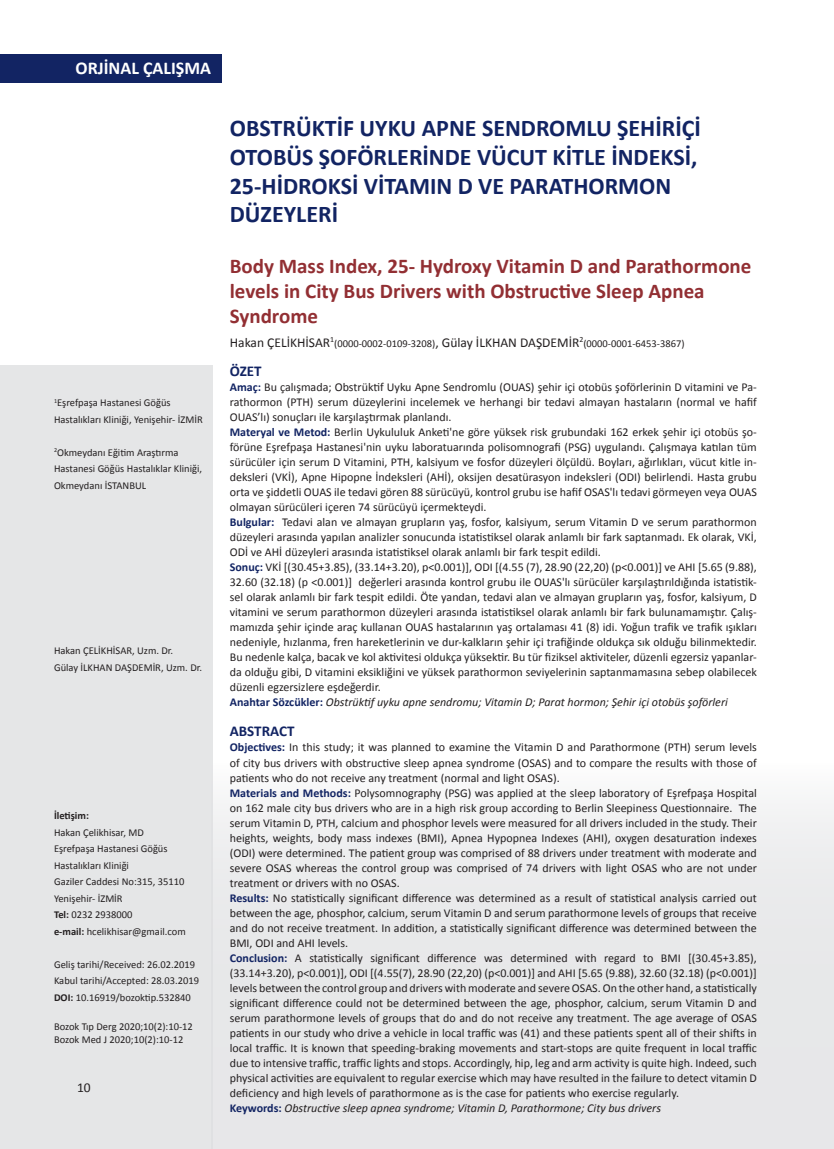
<style>
.page{position:relative;width:834px;height:1149px;background:#fff}
.page>*{position:absolute;margin:0;border:0;box-sizing:border-box;transform-origin:0 0}
.t1{font:700 24px/28.8px "Calibri";color:#122463}
.t2{font:700 21px/25.2px "Calibri";color:#922f33}
.t3{font:700 18px "Calibri";color:#fff}
.t4{font:700 15px "Calibri";color:#122463}
.t5{font:13.5px "Calibri";color:#231f20}
.t6{font:12px/15px "Calibri";color:#231f20;text-align:justify}
.t7{font:italic 12px "Calibri";color:#231f20}
.TABLO{font:10.5px/16.5px "Calibri";color:#231f20}
.t8{font:700 10.5px "Calibri";color:#231f20}
.s1{font-weight:700}
.s2{font-size:13.5px}
.s3{font-weight:700;color:#122463}
.s4{font-weight:700;font-style:normal;color:#122463}
</style>
<div class="page">
<div style="left:212px;top:763px;width:621px;height:385px;background:linear-gradient(to bottom,#f3f4f4,#e3e3e5)"></div>
<div style="left:0;top:365px;width:212px;height:783px;background:#e5e6e7"></div>
<div style="left:0;top:54px;width:221px;height:28px;background:#122463"></div>
<p class="t3" style="left:75px;top:55px;width:137px">ORJİNAL ÇALIŞMA</p>
<p class="TABLO" style="left:54px;top:394px;width:150px"><sup>1</sup>Eşrefpaşa Hastanesi Göğüs<br>Hastalıkları Kliniği, Yenişehir- İZMİR</p>
<p class="TABLO" style="left:54px;top:443px;width:149px"><sup>2</sup>Okmeydanı Eğitim Araştırma<br>Hastanesi Göğüs Hastalıklar Kliniği,<br>Okmeydanı İSTANBUL</p>
<p class="TABLO" style="left:54px;top:641px;width:121px">Hakan ÇELİKHİSAR, Uzm. Dr.</p>
<p class="TABLO" style="left:54px;top:658px;width:149px">Gülay İLKHAN DAŞDEMİR, Uzm. Dr.</p>
<p class="t8" style="left:54px;top:808px;width:36px">İletişim:</p>
<p class="TABLO" style="left:54px;top:823px;width:91px">Hakan Çelikhisar, MD</p>
<p class="TABLO" style="left:54px;top:839px;width:115px">Eşrefpaşa Hastanesi Göğüs<br>Hastalıkları Kliniği</p>
<p class="TABLO" style="left:54px;top:872px;width:132px">Gaziler Caddesi No:315, 35110<br>Yenişehir- İZMİR</p>
<p class="TABLO" style="left:54px;top:905px;width:80px"><span class="s1">Tel:</span> 0232 2938000</p>
<p class="TABLO" style="left:54px;top:922px;width:133px"><span class="s1">e-mail:</span> hcelikhisar@gmail.com</p>
<p class="TABLO" style="left:54px;top:955px;width:142px">Geliş tarihi/Received: 26.02.2019</p>
<p class="TABLO" style="left:54px;top:971px;width:147px">Kabul tarihi/Accepted: 28.03.2019</p>
<p class="TABLO" style="left:54px;top:988px;width:138px"><span class="s1">DOI:</span> 10.16919/bozoktip.532840</p>
<p class="TABLO" style="left:54px;top:1017px;width:140px">Bozok Tıp Derg 2020;10(2):10-12</p>
<p class="TABLO" style="left:54px;top:1030px;width:131px">Bozok Med J 2020;10(2):10-12</p>
<p class="t5" style="left:77px;top:1078px;width:15px">10</p>
<p class="t1" style="left:230px;top:113px;width:472px">OBSTRÜKTİF UYKU APNE SENDROMLU ŞEHİRİÇİ OTOBÜS ŞOFÖRLERİNDE VÜCUT KİTLE İNDEKSİ, 25-HİDROKSİ VİTAMIN D VE PARATHORMON DÜZEYLERİ</p>
<p class="t2" style="left:230px;top:252px;width:523px">Body Mass Index, 25- Hydroxy Vitamin D and Parathormone levels in City Bus Drivers with Obstructive Sleep Apnea<br>Syndrome</p>
<p class="TABLO" style="left:230px;top:334px;width:456px"><span class="s2">Hakan ÇELİKHİSAR</span><sup>1</sup>(0000-0002-0109-3208)<span class="s2">, Gülay İLKHAN DAŞDEMİR</span><sup>2</sup>(0000-0001-6453-3867)</p>
<p class="t4" style="left:230px;top:360px;width:33px">ÖZET</p>
<p class="t6" style="left:230px;top:379px;width:528px"><span class="s3">Amaç:</span> Bu çalışmada; Obstrüktif Uyku Apne Sendromlu (OUAS) şehir içi otobüs şoförlerinin D vitamini ve Pa&shy;rathormon (PTH) serum düzeylerini incelemek ve herhangi bir tedavi almayan hastaların (normal ve hafif OUAS’lı) sonuçları ile karşılaştırmak planlandı.</p>
<p class="t6" style="left:230px;top:424px;width:528px"><span class="s3">Materyal ve Metod:</span> Berlin Uykululuk Anketi'ne göre yüksek risk grubundaki 162 erkek şehir içi otobüs şo&shy;förüne Eşrefpaşa Hastanesi'nin uyku laboratuarında polisomnografi (PSG) uygulandı. Çalışmaya katılan tüm sürücüler için serum D Vitamini, PTH, kalsiyum ve fosfor düzeyleri ölçüldü. Boyları, ağırlıkları, vücut kitle in&shy;deksleri (VKİ), Apne Hipopne İndeksleri (AHİ), oksijen desatürasyon indeksleri (ODI) belirlendi. Hasta grubu orta ve şiddetli OUAS ile tedavi gören 88 sürücüyü, kontrol grubu ise hafif OSAS'lı tedavi görmeyen veya OUAS olmayan sürücüleri içeren 74 sürücüyü içermekteydi.</p>
<p class="t6" style="left:230px;top:514px;width:528px"><span class="s3">Bulgular:</span> Tedavi alan ve almayan grupların yaş, fosfor, kalsiyum, serum Vitamin D ve serum parathormon düzeyleri arasında yapılan analizler sonucunda istatistiksel olarak anlamlı bir fark saptanmadı. Ek olarak, VKİ, ODİ ve AHİ düzeyleri arasında istatistiksel olarak anlamlı bir fark tespit edildi.</p>
<p class="t6" style="left:230px;top:559px;width:528px"><span class="s3">Sonuç:</span> VKİ [(30.45+3.85), (33.14+3.20), p&lt;0.001)], ODI [(4.55 (7), 28.90 (22,20) (p&lt;0.001)] ve AHI [5.65 (9.88), 32.60 (32.18) (p &lt;0.001)] değerleri arasında kontrol grubu ile OUAS'lı sürücüler karşılaştırıldığında istatistik&shy;sel olarak anlamlı bir fark tespit edildi. Öte yandan, tedavi alan ve almayan grupların yaş, fosfor, kalsiyum, D vitamini ve serum parathormon düzeyleri arasında istatistiksel olarak anlamlı bir fark bulunamamıştır. Çalış&shy;mamızda şehir içinde araç kullanan OUAS hastalarının yaş ortalaması 41 (8) idi. Yoğun trafik ve trafik ışıkları nedeniyle, hızlanma, fren hareketlerinin ve dur-kalkların şehir içi trafiğinde oldukça sık olduğu bilinmektedir.<br>Bu nedenle kalça, bacak ve kol aktivitesi oldukça yüksektir. Bu tür fiziksel aktiviteler, düzenli egzersiz yapanlar&shy;da olduğu gibi, D vitamini eksikliğini ve yüksek parathormon seviyelerinin saptanmamasına sebep olabilecek düzenli egzersizlere eşdeğerdir.</p>
<p class="t7" style="left:230px;top:694px;width:499px"><span class="s4">Anahtar Sözcükler:</span> Obstrüktif uyku apne sendromu; Vitamin D; Parat hormon; Şehir içi otobüs şoförleri</p>
<p class="t4" style="left:230px;top:720px;width:66px">ABSTRACT</p>
<p class="t6" style="left:230px;top:739px;width:528px"><span class="s3">Objectives:</span> In this study; it was planned to examine the Vitamin D and Parathormone (PTH) serum levels of city bus drivers with obstructive sleep apnea syndrome (OSAS) and to compare the results with those of patients who do not receive any treatment (normal and light OSAS).</p>
<p class="t6" style="left:230px;top:784px;width:528px"><span class="s3">Materials and Methods:</span> Polysomnography (PSG) was applied at the sleep laboratory of Eşrefpaşa Hospital on 162 male city bus drivers who are in a high risk group according to Berlin Sleepiness Questionnaire. The serum Vitamin D, PTH, calcium and phosphor levels were measured for all drivers included in the study. Their heights, weights, body mass indexes (BMI), Apnea Hypopnea Indexes (AHI), oxygen desaturation indexes (ODI) were determined. The patient group was comprised of 88 drivers under treatment with moderate and severe OSAS whereas the control group was comprised of 74 drivers with light OSAS who are not under treatment or drivers with no OSAS.</p>
<p class="t6" style="left:230px;top:889px;width:528px"><span class="s3">Results:</span> No statistically significant difference was determined as a result of statistical analysis carried out between the age, phosphor, calcium, serum Vitamin D and serum parathormone levels of groups that receive and do not receive treatment. In addition, a statistically significant difference was determined between the BMI, ODI and AHI levels.</p>
<p class="t6" style="left:230px;top:949px;width:528px"><span class="s3">Conclusion:</span> A statistically significant difference was determined with regard to BMI [(30.45+3.85), (33.14+3.20), p&lt;0.001)], ODI [(4.55(7), 28.90 (22,20) (p&lt;0.001)] and AHI [5.65 (9.88), 32.60 (32.18) (p&lt;0.001)] levels between the control group and drivers with moderate and severe OSAS. On the other hand, a statistically significant difference could not be determined between the age, phosphor, calcium, serum Vitamin D and serum parathormone levels of groups that do and do not receive any treatment. The age average of OSAS patients in our study who drive a vehicle in local traffic was (41) and these patients spent all of their shifts in local traffic. It is known that speeding-braking movements and start-stops are quite frequent in local traffic due to intensive traffic, traffic lights and stops. Accordingly, hip, leg and arm activity is quite high. Indeed, such physical activities are equivalent to regular exercise which may have resulted in the failure to detect vitamin D deficiency and high levels of parathormone as is the case for patients who exercise regularly.</p>
<p class="t7" style="left:230px;top:1099px;width:432px"><span class="s4">Keywords:</span> Obstructive sleep apnea syndrome; Vitamin D, Parathormone; City bus drivers</p>
</div>
